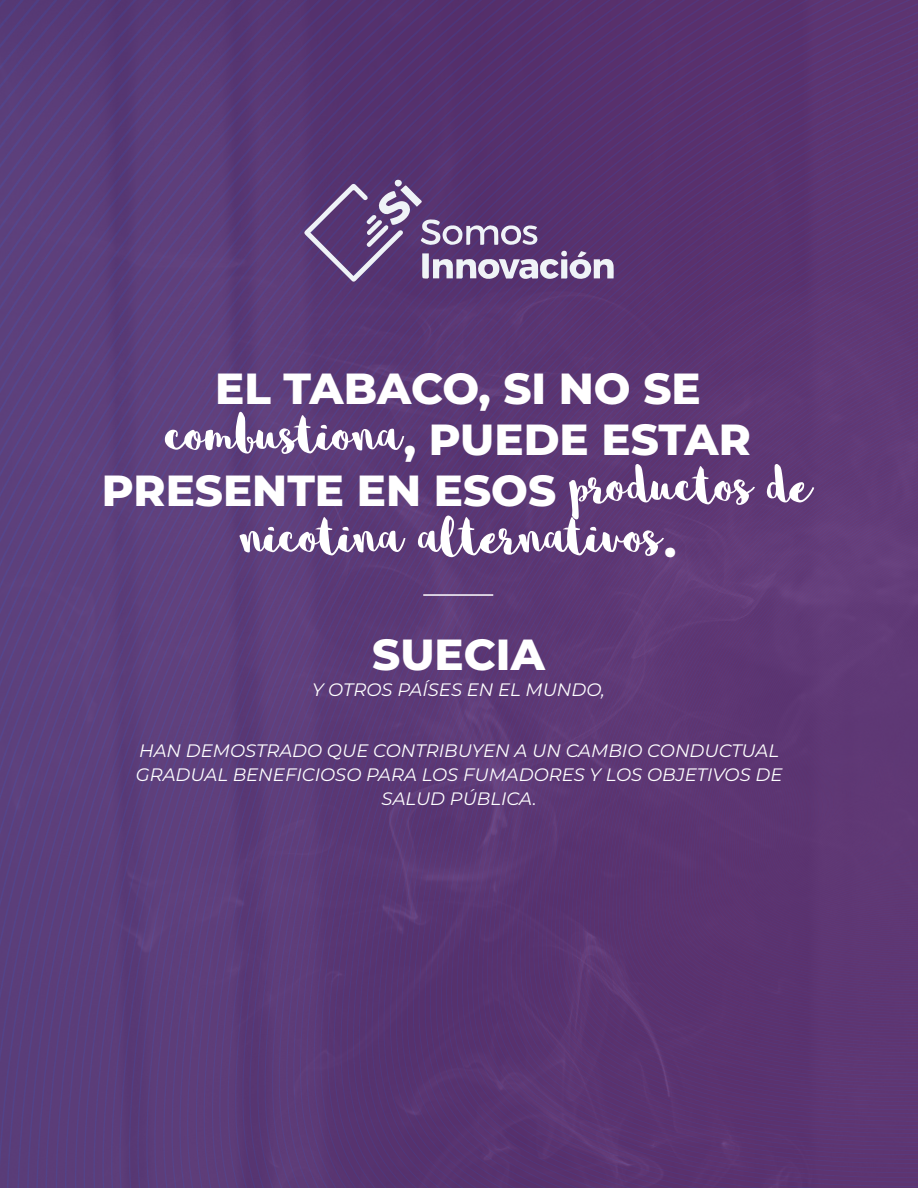
<style>
.page{position:relative;width:918px;height:1188px;background:#fff}
.page>*{position:absolute;margin:0;border:0;box-sizing:border-box;transform-origin:0 0}
.t1{font:75px "Sophia";letter-spacing:-.05em;color:#fff}
.t2{font:800 43.5px "Montserrat";color:#fff}
.t3{font:italic 18px/24px "Montserrat";color:#fff;text-align:center}
.s1{font-family:"Montserrat";font-weight:800;font-size:43.5px}
.s2{font-family:"Sophia";font-weight:400;font-size:75px}
</style>
<div class="page">
<img style="left:0;top:0;width:918px;height:1188px">
<hr style="left:423px;top:594px;width:70px;height:2px;background:#fff">
<div style="left:395px;top:180px;width:7px;height:7px;background:#eff3f7;border-radius:50%"></div>
<svg style="left:304px;top:184px;width:310px;height:98px;background:#705488"></svg>
<h2 class="t2" style="left:215px;top:356px;width:487px">EL TABACO, SI NO SE</h2>
<h1 class="t1" style="left:165px;top:385px;width:587px">combustiona<span class="s1">, PUEDE ESTAR</span></h1>
<h2 class="t2" style="left:102px;top:458px;width:714px">PRESENTE EN ESOS <span class="s2">productos de</span></h2>
<h1 class="t1" style="left:239px;top:487px;width:439px">nicotina alternativos<span class="s1">.</span></h1>
<h2 class="t2" style="left:372px;top:623px;width:174px">SUECIA</h2>
<p class="t3" style="left:312px;top:677px;width:294px">Y OTROS PAÍSES EN EL MUNDO,</p>
<p class="t3" style="left:136px;top:738px;width:648px">HAN DEMOSTRADO QUE CONTRIBUYEN A UN CAMBIO CONDUCTUAL<br>GRADUAL BENEFICIOSO PARA LOS FUMADORES Y LOS OBJETIVOS DE<br>SALUD PÚBLICA.</p>
</div>
